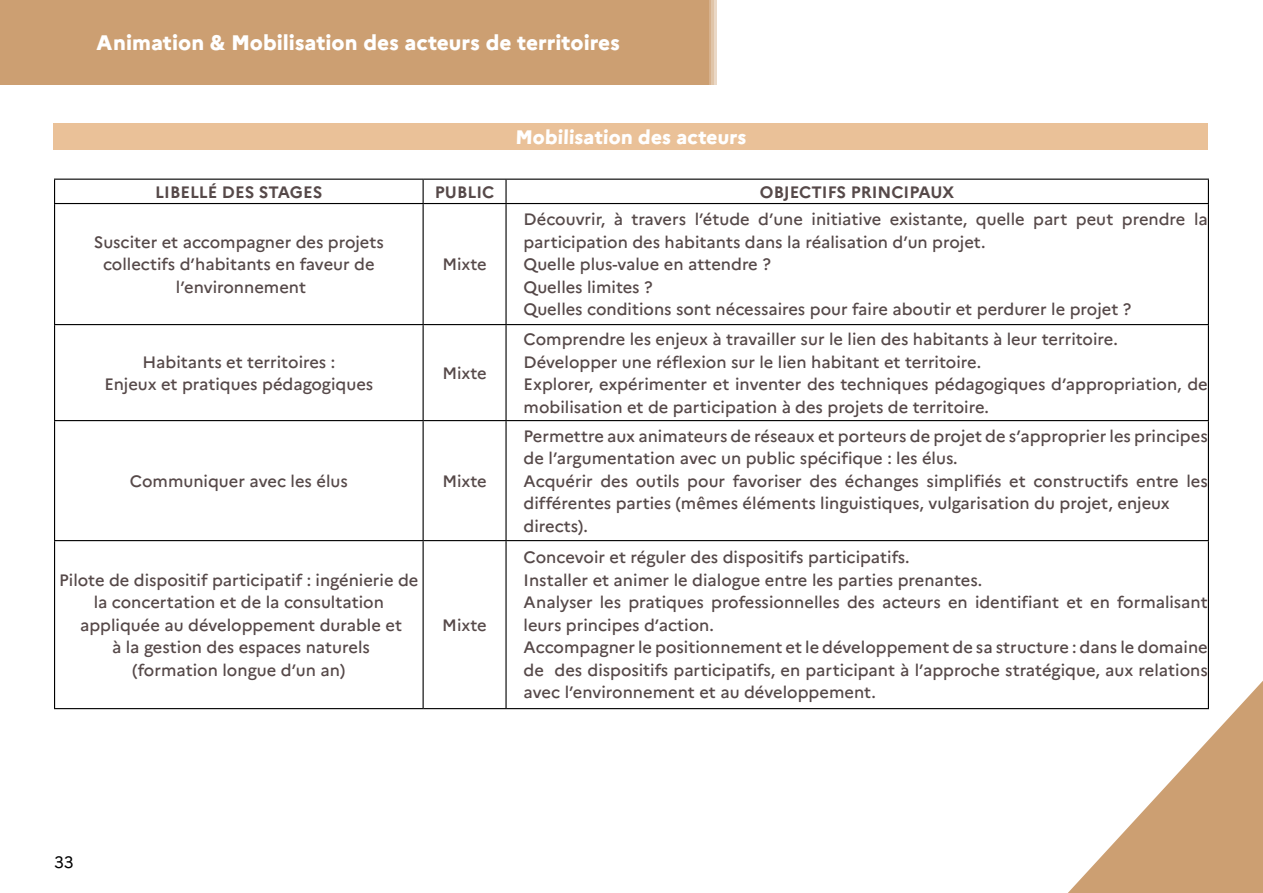
<style>
.page{position:relative;width:1263px;height:893px;background:#fff}
.page>*{position:absolute;margin:0;border:0;box-sizing:border-box;transform-origin:0 0}
.t1{font:800 21px "Marianne";color:#fff}
.t2{font:800 19.5px "Marianne";color:#fff}
.t3{font:500 16.5px/22.5px "Marianne";color:#564949}
.t4{font:700 16.5px "Marianne";color:#564949}
.t5{font:16.5px "Marianne";color:#000}
</style>
<div class="page">
<div style="left:0;top:0;width:716px;height:85px;background:#cc9f72"></div>
<svg style="left:1055px;top:666px;width:208px;height:227px"></svg>
<div style="left:53px;top:123px;width:1155px;height:27px;background:#eac198"></div>
<hr style="left:54px;top:179px;width:369px;height:1px;background:#000">
<hr style="left:423px;top:179px;width:83px;height:1px;background:#000">
<hr style="left:506px;top:179px;width:703px;height:1px;background:#000">
<hr style="left:54px;top:203px;width:369px;height:1px;background:#000">
<hr style="left:423px;top:203px;width:83px;height:1px;background:#000">
<hr style="left:506px;top:203px;width:703px;height:1px;background:#000">
<hr style="left:54px;top:324px;width:369px;height:1px;background:#000">
<hr style="left:423px;top:324px;width:83px;height:1px;background:#000">
<hr style="left:506px;top:324px;width:703px;height:1px;background:#000">
<hr style="left:54px;top:420px;width:369px;height:1px;background:#000">
<hr style="left:423px;top:420px;width:83px;height:1px;background:#000">
<hr style="left:506px;top:420px;width:703px;height:1px;background:#000">
<hr style="left:54px;top:540px;width:369px;height:1px;background:#000">
<hr style="left:423px;top:540px;width:83px;height:1px;background:#000">
<hr style="left:506px;top:540px;width:703px;height:1px;background:#000">
<hr style="left:54px;top:708px;width:369px;height:1px;background:#000">
<hr style="left:423px;top:708px;width:83px;height:1px;background:#000">
<hr style="left:506px;top:708px;width:703px;height:1px;background:#000">
<svg style="left:54px;top:180px;width:1px;height:23px"></svg>
<hr style="left:54px;top:204px;width:1px;height:120px;background:#000">
<hr style="left:54px;top:325px;width:1px;height:95px;background:#000">
<hr style="left:54px;top:421px;width:1px;height:119px;background:#000">
<hr style="left:54px;top:541px;width:1px;height:167px;background:#000">
<svg style="left:423px;top:180px;width:1px;height:23px"></svg>
<hr style="left:505px;top:180px;width:2px;height:23px;background:#000">
<svg style="left:1208px;top:180px;width:1px;height:23px"></svg>
<hr style="left:423px;top:204px;width:1px;height:120px;background:#000">
<hr style="left:505px;top:204px;width:2px;height:120px;background:#000">
<hr style="left:1208px;top:204px;width:1px;height:120px;background:#000">
<hr style="left:423px;top:325px;width:1px;height:95px;background:#000">
<hr style="left:505px;top:325px;width:2px;height:95px;background:#000">
<hr style="left:1208px;top:325px;width:1px;height:95px;background:#000">
<hr style="left:423px;top:421px;width:1px;height:119px;background:#000">
<hr style="left:505px;top:421px;width:2px;height:119px;background:#000">
<hr style="left:1208px;top:421px;width:1px;height:119px;background:#000">
<hr style="left:423px;top:541px;width:1px;height:167px;background:#000">
<hr style="left:505px;top:541px;width:2px;height:167px;background:#000">
<hr style="left:1208px;top:541px;width:1px;height:167px;background:#000">
<p class="t1" style="left:97px;top:30px;width:525px">Animation &amp; Mobilisation des acteurs de territoires</p>
<p class="t2" style="left:515px;top:125px;width:234px">Mobilisation des acteurs</p>
<p class="t4" style="left:155px;top:182px;width:169px">LIBELLÉ DES STAGES</p>
<p class="t4" style="left:435px;top:182px;width:61px">PUBLIC</p>
<p class="t4" style="left:760px;top:182px;width:196px">OBJECTIFS PRINCIPAUX</p>
<p class="t3" style="left:94px;top:231px;width:292px;text-align:center">Susciter et accompagner des projets collectifs d’habitants en faveur de l’environnement</p>
<p class="t3" style="left:524px;top:208px;width:686px">Découvrir, à travers l’étude d’une initiative existante, quelle part peut prendre la participation des habitants dans la réalisation d’un projet.<br>Quelle plus-value en attendre ?<br>Quelles limites ?<br>Quelles conditions sont nécessaires pour faire aboutir et perdurer le projet ?</p>
<p class="t3" style="left:442px;top:253px;width:46px">Mixte</p>
<p class="t3" style="left:104px;top:350px;width:270px;text-align:center">Habitants et territoires :<br>Enjeux et pratiques pédagogiques</p>
<p class="t3" style="left:442px;top:362px;width:46px">Mixte</p>
<p class="t3" style="left:130px;top:470px;width:219px">Communiquer avec les élus</p>
<p class="t3" style="left:442px;top:470px;width:46px">Mixte</p>
<p class="t3" style="left:59px;top:569px;width:361px;text-align:center">Pilote de dispositif participatif : ingénierie de la concertation et de la consultation appliquée au développement durable et<br>à la gestion des espaces naturels<br>(formation longue d’un an)</p>
<p class="t3" style="left:442px;top:614px;width:46px">Mixte</p>
<p class="t3" style="left:524px;top:328px;width:686px">Comprendre les enjeux à travailler sur le lien des habitants à leur territoire.<br>Développer une réflexion sur le lien habitant et territoire.<br>Explorer, expérimenter et inventer des techniques pédagogiques d’appropriation, de mobilisation et de participation à des projets de territoire.</p>
<p class="t3" style="left:524px;top:425px;width:686px">Permettre aux animateurs de réseaux et porteurs de projet de s’approprier les principes de l’argumentation avec un public spécifique : les élus.<br>Acquérir des outils pour favoriser des échanges simplifiés et constructifs entre les différentes parties (mêmes éléments linguistiques, vulgarisation du projet, enjeux directs).</p>
<p class="t3" style="left:524px;top:546px;width:686px">Concevoir et réguler des dispositifs participatifs.<br>Installer et animer le dialogue entre les parties prenantes.<br>Analyser les pratiques professionnelles des acteurs en identifiant et en formalisant leurs principes d’action.<br>Accompagner le positionnement et le développement de sa structure : dans le domaine de des dispositifs participatifs, en participant à l’approche stratégique, aux relations avec l’environnement et au développement.</p>
<p class="t5" style="left:54px;top:852px;width:21px">33</p>
</div>
